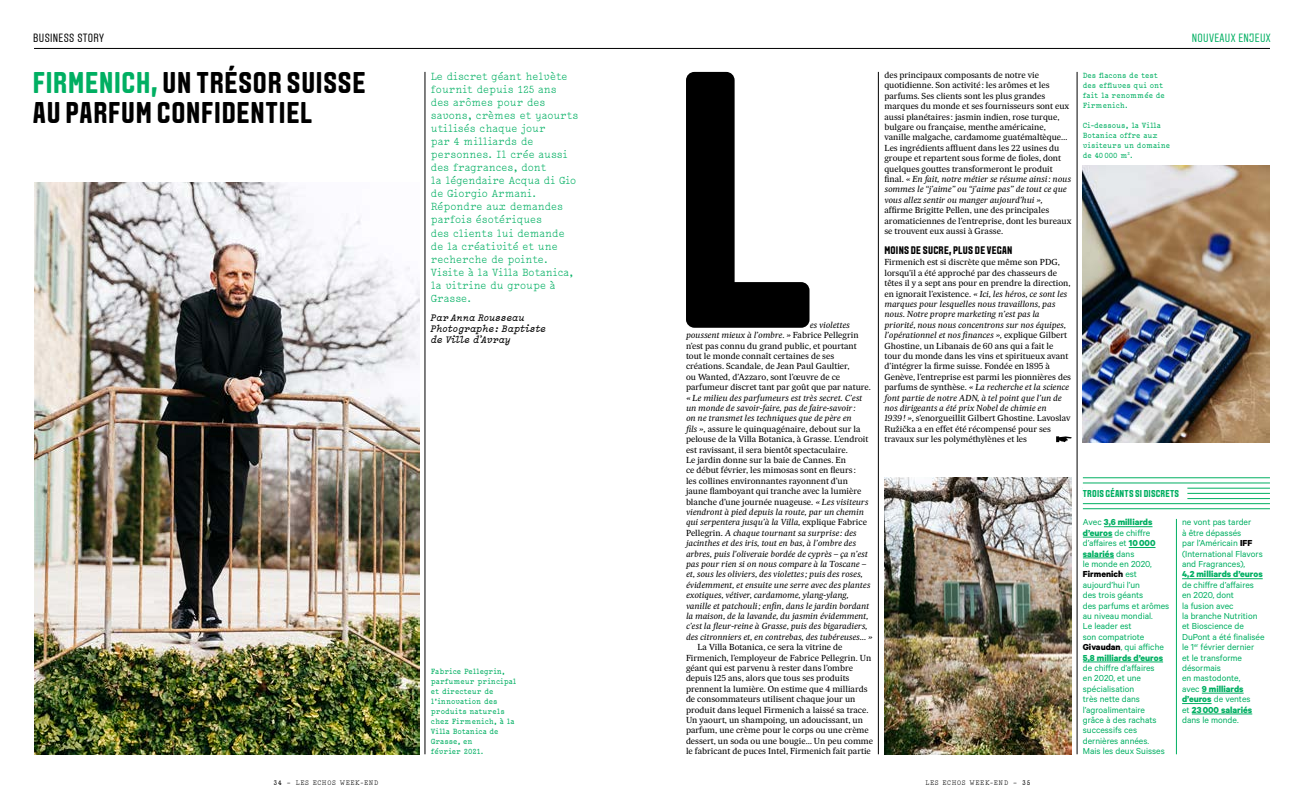
<style>
.page{position:relative;width:1304px;height:811px;background:#fff}
.page>*{position:absolute;margin:0;border:0;box-sizing:border-box;transform-origin:0 0}
.t1{font:700 30px/30px "Aveny T";letter-spacing:.025em;color:#000}
.t2{font:12px "Aveny T";letter-spacing:.025em;color:#00af62}
.t3{font:12px "Aveny T";letter-spacing:.025em;color:#000}
.t4{font:11px/13px "Lacrima Serif";color:#00af62}
.t5{font:700 11px "Aveny T";letter-spacing:.02em;color:#000}
.t6{font:italic 700 10px/11px "Lacrima";color:#000}
.t7{font:700 10px "Aveny T";letter-spacing:.02em;color:#00af62}
.t8{font:9.8px/10.4px "Calibre";color:#00af62}
.t9{font:700 9.8px "Calibre";color:#00af62}
.t10{font:8.4px/10.4px "Sueca";color:#000}
.t11{font:italic 8.4px/10.4px "Sueca";color:#000}
.t12{font:700 8px/10px "Lacrima Serif";color:#00af62}
.t13{font:7px "Lacrima Serif";letter-spacing:.1em;color:#000}
.s1{color:#00af62}
.s2{font-style:italic}
.s3{font-style:normal}
.s4{font-weight:700}
.s5{font-weight:700;color:#000}
</style>
<div class="page">
<hr style="left:34px;top:48px;width:1236px;height:1px;background:#000">
<img style="left:34px;top:182px;width:385px;height:572px">
<svg style="left:686px;top:72px;width:123px;height:256px"></svg>
<hr style="left:878px;top:72px;width:1px;height:682px;background:#000">
<hr style="left:1077px;top:72px;width:1px;height:682px;background:#000">
<svg style="left:1056px;top:436px;width:15px;height:6px"></svg>
<img style="left:884px;top:477px;width:187px;height:277px">
<img style="left:1083px;top:165px;width:187px;height:277px">
<hr style="left:425px;top:72px;width:1px;height:682px;background:#000">
<hr style="left:1104px;top:526px;width:48px;height:1px;background:#00af62">
<svg style="left:1083px;top:537px;width:29px;height:1px"></svg>
<svg style="left:1129px;top:547px;width:26px;height:1px"></svg>
<hr style="left:1083px;top:557px;width:31px;height:1px;background:#00af62">
<hr style="left:1083px;top:661px;width:80px;height:1px;background:#00af62">
<hr style="left:1182px;top:578px;width:81px;height:1px;background:#00af62">
<hr style="left:1202px;top:693px;width:42px;height:1px;background:#00af62">
<hr style="left:1182px;top:703px;width:30px;height:1px;background:#00af62">
<hr style="left:1192px;top:713px;width:60px;height:1px;background:#00af62">
<hr style="left:1083px;top:503px;width:187px;height:1px;background:#00af62">
<hr style="left:1083px;top:498px;width:187px;height:1px;background:#00af62">
<hr style="left:1083px;top:493px;width:187px;height:1px;background:#00af62">
<hr style="left:1083px;top:488px;width:187px;height:1px;background:#00af62">
<hr style="left:1083px;top:483px;width:187px;height:1px;background:#00af62">
<hr style="left:1083px;top:477px;width:187px;height:1px;background:#00af62">
<hr style="left:1083px;top:508px;width:187px;height:1px;background:#00af62">
<div style="left:1083px;top:486px;width:104px;height:14px;background:#fff"></div>
<hr style="left:1176px;top:519px;width:1px;height:235px;background:#00af62">
<h2 class="t3" style="left:33px;top:32px;width:72px">BUSINESS STORY</h2>
<h2 class="t2" style="left:1192px;top:32px;width:80px">NOUVEAUX ENJEUX</h2>
<h1 class="t1" style="left:33px;top:68px;width:334px"><span class="s1">FIRMENICH,</span> UN TRÉSOR SUISSE<br>AU PARFUM CONFIDENTIEL</h1>
<p class="t10" style="left:884px;top:69px;width:188px">des principaux composants de notre vie quotidienne. Son activité: les arômes et les parfums. Ses clients sont les plus grandes marques du monde et ses fournisseurs sont eux aussi planétaires : jasmin indien, rose turque, bulgare ou française, menthe américaine, vanille malgache, cardamome guatémaltèque… Les ingrédients affluent dans les 22 usines du groupe et repartent sous forme de fioles, dont quelques gouttes transformeront le produit final. <span class="s2">« En fait, notre métier se résume ainsi: nous sommes le “j’aime” ou “j’aime pas” de tout ce que vous allez sentir ou manger aujourd’hui »,</span></p>
<p class="t10" style="left:884px;top:205px;width:188px">affirme Brigitte Pellen, une des principales aromaticiennes de l’entreprise, dont les bureaux se trouvent eux aussi à Grasse.</p>
<h3 class="t5" style="left:884px;top:244px;width:129px">MOINS DE SUCRE, PLUS DE VEGAN</h3>
<p class="t10" style="left:884px;top:257px;width:188px">Firmenich est si discrète que même son PDG, lorsqu’il a été approché par des chasseurs de têtes il y a sept ans pour en prendre la direction, en ignorait l’existence. <span class="s2">« Ici, les héros, ce sont les marques pour lesquelles nous travaillons, pas nous. Notre propre marketing n’est pas la priorité, nous nous concentrons sur nos équipes, l’opérationnel et nos finances »,</span> explique Gilbert Ghostine, un Libanais de 60 ans qui a fait le tour du monde dans les vins et spiritueux avant d’intégrer la firme suisse. Fondée en 1895 à Genève, l’entreprise est parmi les pionnières des parfums de synthèse. <span class="s2">« La recherche et la science font partie de notre ADN, à tel point que l’un de nos dirigeants a été prix Nobel de chimie en<br>1939! »,</span> s’enorgueillit Gilbert Ghostine. Lavoslav Ružička a en effet été récompensé pour ses travaux sur les polyméthylènes et les</p>
<p class="t4" style="left:431px;top:70px;width:149px">Le discret géant helvète fournit depuis 125 ans<br>des arômes pour des savons, crèmes et yaourts utilisés chaque jour<br>par 4 milliards de personnes. Il crée aussi des fragrances, dont<br>la légendaire Acqua di Gio de Giorgio Armani.<br>Répondre aux demandes parfois ésotériques<br>des clients lui demande de la créativité et une recherche de pointe.<br>Visite à la Villa Botanica, la vitrine du groupe à<br>Grasse.</p>
<p class="t6" style="left:431px;top:311px;width:117px">Par Anna Rousseau<br>Photographe: Baptiste de Ville d’Avray</p>
<p class="t12" style="left:1083px;top:70px;width:84px">Des flacons de test des effluves qui ont fait la renommée de<br>Firmenich.</p>
<p class="t12" style="left:1083px;top:120px;width:89px">Ci-dessous, la Villa<br>Botanica offre aux visiteurs un domaine de 40000 m<sup>2</sup>.</p>
<p class="t10" style="left:686px;top:319px;width:186px;text-indent:124px"><span class="s2">es violettes poussent mieux à l’ombre. »</span> Fabrice Pellegrin n’est pas connu du grand public, et pourtant tout le monde connaît certaines de ses créations. Scandale, de Jean Paul Gaultier,<br>ou Wanted, d’Azzaro, sont l’œuvre de ce parfumeur discret tant par goût que par nature.</p>
<p class="t11" style="left:686px;top:392px;width:188px">« Le milieu des parfumeurs est très secret. C’est un monde de savoir-faire, pas de faire-savoir :<br>on ne transmet les techniques que de père en<br>fils », <span class="s3">assure le quinquagénaire, debout sur la pelouse de la Villa Botanica, à Grasse. L’endroit est ravissant, il sera bientôt spectaculaire.<br>Le jardin donne sur la baie de Cannes. En<br>ce début février, les mimosas sont en fleurs :<br>les collines environnantes rayonnent d’un<br>jaune flamboyant qui tranche avec la lumière blanche d’une journée nuageuse.</span> « Les visiteurs viendront à pied depuis la route, par un chemin qui serpentera jusqu’à la Villa, <span class="s3">explique Fabrice Pellegrin.</span> A chaque tournant sa surprise : des jacinthes et des iris, tout en bas, à l’ombre des arbres, puis l’oliveraie bordée de cyprès – ça n’est pas pour rien si on nous compare à la Toscane – et, sous les oliviers, des violettes ; puis des roses, évidemment, et ensuite une serre avec des plantes exotiques, vétiver, cardamome, ylang-ylang, vanille et patchouli; enfin, dans le jardin bordant la maison, de la lavande, du jasmin évidemment, c’est la fleur-reine à Grasse, puis des bigaradiers, des citronniers et, en contrebas, des tubéreuses… »</p>
<p class="t10" style="left:686px;top:641px;width:189px;text-indent:11px">La Villa Botanica, ce sera la vitrine de Firmenich, l’employeur de Fabrice Pellegrin. Un géant qui est parvenu à rester dans l’ombre depuis 125 ans, alors que tous ses produits prennent la lumière. On estime que 4 milliards de consommateurs utilisent chaque jour un produit dans lequel Firmenich a laissé sa trace.<br>Un yaourt, un shampoing, un adoucissant, un parfum, une crème pour le corps ou une crème dessert, un soda ou une bougie… Un peu comme le fabricant de puces Intel, Firmenich fait partie</p>
<p class="t7" style="left:1083px;top:488px;width:98px">TROIS GÉANTS SI DISCRETS</p>
<p class="t8" style="left:1083px;top:517px;width:88px">Avec <span class="s4">3,6 milliards d’euros</span> de chiffre d’affaires et <span class="s4">10000 salariés</span> dans<br>le monde en 2020,<br><span class="s5">Firmenich</span> est aujourd’hui l’un<br>des trois géants<br>des parfums et arômes au niveau mondial.<br>Le leader est<br>son compatriote<br><span class="s5">Givaudan</span>, qui affiche<br><span class="s4">5,8 milliards d’euros</span></p>
<p class="t8" style="left:1083px;top:662px;width:83px">de chiffre d’affaires en 2020, et une spécialisation<br>très nette dans l’agroalimentaire grâce à des rachats successifs ces dernières années.<br>Mais les deux Suisses</p>
<p class="t8" style="left:1182px;top:517px;width:82px">ne vont pas tarder<br>à être dépassés<br>par l’Américain <span class="s5">IFF </span>(International Flavors and Fragrances),</p>
<p class="t9" style="left:1182px;top:568px;width:82px">4,2 milliards d’euros</p>
<p class="t8" style="left:1182px;top:579px;width:84px">de chiffre d’affaires en 2020, dont<br>la fusion avec<br>la branche Nutrition et Bioscience de<br>DuPont a été finalisée le 1<sup>er</sup> février dernier<br>et le transforme désormais<br>en mastodonte,<br>avec <span class="s4">9 milliards d’euros</span> de ventes<br>et <span class="s4">23000 salariés </span>dans le monde.</p>
<p class="t12" style="left:431px;top:667px;width:87px">Fabrice Pellegrin, parfumeur principal et directeur de l’innovation des produits naturels chez Firmenich, à la<br>Villa Botanica de<br>Grasse, en<br>février 2021.</p>
<p class="t13" style="left:274px;top:779px;width:106px"><span class="s4">34</span> – LES ECHOS WEEK-END</p>
<p class="t13" style="left:926px;top:779px;width:106px">LES ECHOS WEEK-END – <span class="s4">35</span></p>
</div>
